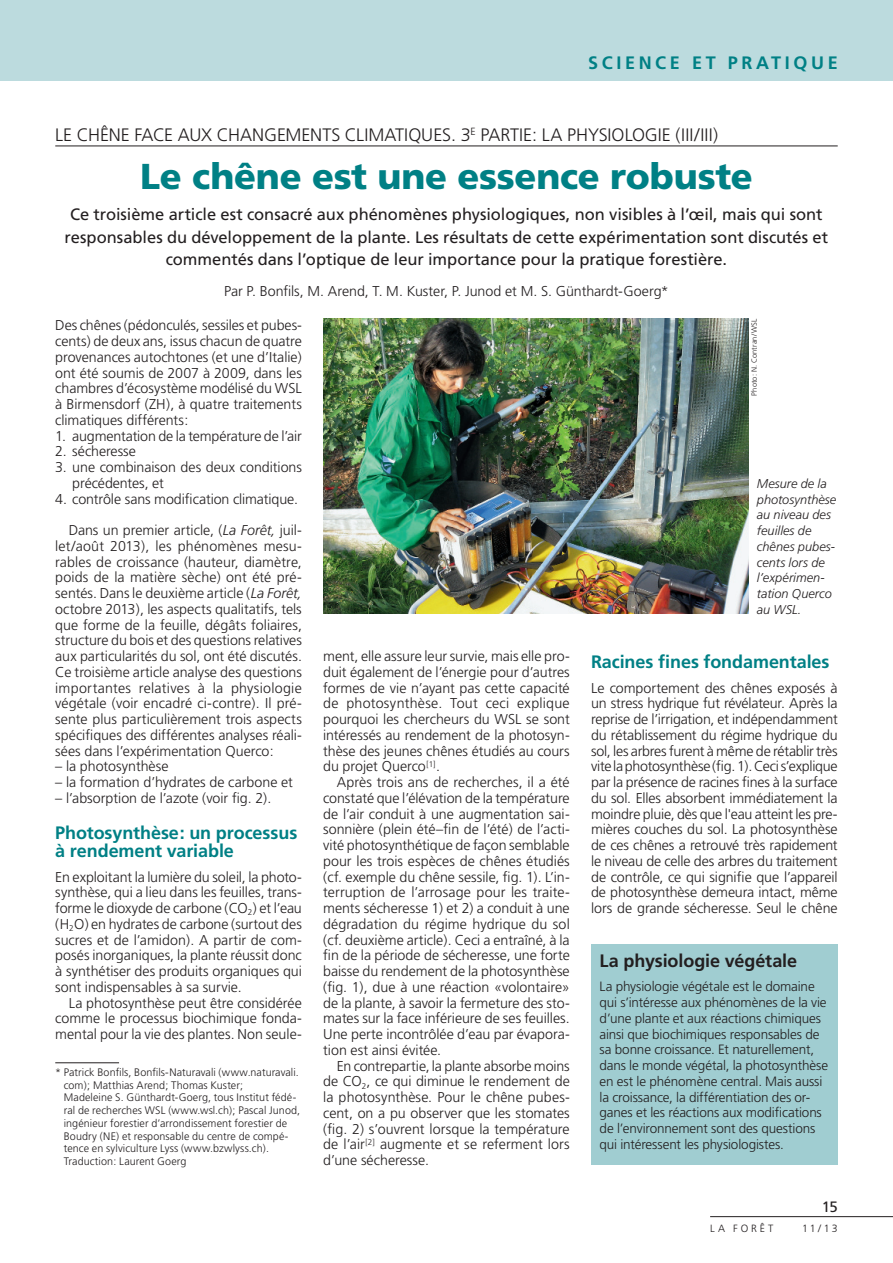
<style>
.page{position:relative;width:893px;height:1263px;background:#fff}
.page>*{position:absolute;margin:0;border:0;box-sizing:border-box;transform-origin:0 0}
.t1{font:900 36px "Frutiger";letter-spacing:-.005em;color:#008085}
.t2{font:300 18px "Frutiger";color:#231f20}
.t3{font:700 18px/18.8px "Frutiger";letter-spacing:-.005em;color:#008085}
.t4{font:700 18px "Frutiger";letter-spacing:-.005em;color:#231f20}
.t5{font:700 18px "Frutiger";letter-spacing:.2em;color:#008085}
.t6{font:16.5px/22.5px "Frutiger";letter-spacing:-.005em;color:#231f20;text-align:center}
.t7{font:15px "Frutiger";color:#231f20}
.t8{font:300 14.25px/15.8px "Frutiger";color:#231f20;text-align:justify}
.t9{font:300 13.5px/15.8px "Frutiger";letter-spacing:-.01em;color:#231f20}
.t10{font:italic 300 12.75px/15.8px "Frutiger";color:#231f20}
.t11{font:300 10.8px/12.8px "Frutiger";letter-spacing:.01em;color:#231f20}
.t12{font:300 10.5px "Frutiger";letter-spacing:.275em;color:#231f20}
.t13{font:300 7.5px "Frutiger";letter-spacing:.01em;color:#231f20}
.s1{font-style:italic}
</style>
<div class="page">
<hr style="left:710px;top:1216px;width:183px;height:1px;background:#231f20">
<div style="left:0;top:0;width:893px;height:81px;background:#bcdbde"></div>
<hr style="left:55px;top:146px;width:783px;height:1px;background:#231f20">
<hr style="left:55px;top:1062px;width:64px;height:1px;background:#231f20">
<img style="left:323px;top:319px;width:425px;height:295px">
<div style="left:591px;top:945px;width:247px;height:220px;background:#a0cdd1"></div>
<p class="t5" style="left:588px;top:52px;width:248px">science E T PRATI QUE</p>
<p class="t2" style="left:55px;top:125px;width:568px">Le chêne face aux changements climatiques. 3<sup>e</sup> partie: la physiolo</p>
<p class="t2" style="left:645px;top:125px;width:75px">gie (III/III)</p>
<h1 class="t1" style="left:140px;top:154px;width:614px">Le chêne est une essence robuste</h1>
<p class="t6" style="left:65px;top:203px;width:765px">Ce troisième article est consacré aux phénomènes physiologiques, non visibles à l’œil, mais qui sont responsables du développement de la plante. Les résultats de cette expérimentation sont discutés et commentés dans l’optique de leur importance pour la pratique forestière.</p>
<p class="t8" style="left:224px;top:283px;width:446px">Par P. Bonfils, M . Arend, T. M . Kuster, P. Junod et M . S. Günthardt-Goerg*</p>
<p class="t8" style="left:55px;top:317px;width:248px">Des chênes (pédonculés, sessiles et pubes&shy;cents) de deux ans, issus chacun de quatre provenances autochtones (et une d’Italie) ont été soumis de 2007 à 2009, dans les chambres d’écosystème modélisé du WSL à Birmensdorf (ZH ), à quatre traitements climatiques différents:</p>
<p class="t8" style="left:55px;top:428px;width:248px">1. augmentation de la température de l’air</p>
<p class="t8" style="left:55px;top:443px;width:82px">2. sécheresse</p>
<p class="t8" style="left:72px;top:459px;width:231px;text-indent:-17px">3. une combinaison des deux conditions précédentes, et</p>
<p class="t8" style="left:55px;top:491px;width:244px">4. contrôle sans modification climatique.</p>
<p class="t8" style="left:55px;top:522px;width:248px;text-indent:13px">Dans un premier article, (<span class="s1">La Forêt,</span> juil&shy;let/août 2013), les phénomènes mesu&shy;rables de croissance (hauteur, diamètre, poids de la matière sèche) ont été pré&shy;sentés. Dans le deuxième article (<span class="s1">La Forêt, </span>octobre 2013), les aspects qualitatifs, tels que forme de la feuille, dégâts foliaires, structure du bois et des questions relatives aux particularités du sol, ont été discutés.<br>Ce troisième article analyse des questions importantes relatives à la physiologie végétale (voir encadré ci-contre). I l pré&shy;sente plus particulièrement trois aspects spécifiques des différentes analyses réali&shy;sées dans l’expérimentation Querco:</p>
<p class="t8" style="left:55px;top:758px;width:115px">– la photosynthèse</p>
<p class="t8" style="left:55px;top:774px;width:239px">– la formation d’hydrates de carbone et</p>
<p class="t8" style="left:55px;top:790px;width:218px">– l’absorption de l’azote (voir fig. 2).</p>
<p class="t3" style="left:55px;top:823px;width:244px">Photosynthèse: un processus à rendement variable</p>
<p class="t8" style="left:55px;top:869px;width:248px">En exploitant la lumière du soleil, la photo&shy;synthèse, qui a lieu dans les feuilles, trans&shy;forme le dioxyde de carbone (CO<sub>2</sub>) et l’eau (H <sub>2</sub>O) en hydrates de carbone (surtout des sucres et de l’amidon). A partir de com&shy;posés inorganiques, la plante réussit donc à synthétiser des produits organiques qui sont indispensables à sa survie.</p>
<p class="t8" style="left:55px;top:995px;width:248px;text-indent:13px">La photosynthèse peut être considérée comme le processus biochimique fonda&shy;mental pour la vie des plantes. Non seule-</p>
<p class="t13" style="left:750px;top:396px;width:78px;rotate:-90deg">Photo: N . Contran/WSL</p>
<p class="t10" style="left:757px;top:475px;width:81px">Mesure de la photosynthèse au niveau des feuilles de chênes pubes&shy;cents lors de l’expérimen&shy;tation Querco au WSL.</p>
<p class="t8" style="left:323px;top:648px;width:248px">ment, elle assure leur survie, mais elle pro&shy;duit également de l’énergie pour d’autres formes de vie n’ayant pas cette capacité de photosynthèse. Tout ceci explique pourquoi les chercheurs du WSL se sont intéressés au rendement de la photosyn&shy;thèse des jeunes chênes étudiés au cours du projet Querco<sup>[1]</sup>.</p>
<p class="t8" style="left:323px;top:774px;width:248px;text-indent:13px">Après trois ans de recherches, il a été constaté que l’élévation de la température de l’air conduit à une augmentation sai&shy;sonnière (plein été–fin de l’été) de l’acti&shy;vité photosynthétique de façon semblable pour les trois espèces de chênes étudiés (cf. exemple du chêne sessile, fig. 1). L’in&shy;terruption de l’arrosage pour les traite&shy;ments sécheresse 1) et 2) a conduit à une dégradation du régime hydrique du sol (cf. deuxième article). Ceci a entraîné, à la fin de la période de sécheresse, une forte baisse du rendement de la photosynthèse (fig. 1), due à une réaction «volontaire» de la plante, à savoir la fermeture des sto&shy;mates sur la face inférieure de ses feuilles.<br>U ne perte incontrôlée d’eau par évapora&shy;tion est ainsi évitée.</p>
<p class="t8" style="left:323px;top:1058px;width:248px;text-indent:13px">En contrepartie, la plante absorbe moins de CO<sub>2</sub>, ce qui diminue le rendement de la photosynthèse. Pour le chêne pubes&shy;cent, on a pu observer que les stomates (fig. 2) s’ouvrent lorsque la température de l’air<sup>[2]</sup> augmente et se referment lors d’une sécheresse.</p>
<p class="t3" style="left:591px;top:652px;width:240px">Racines fines fondamentales</p>
<p class="t8" style="left:591px;top:680px;width:248px">Le comportement des chênes exposés à un stress hydrique fut révélateur. Après la reprise de l’irrigation, et indépendamment du rétablissement du régime hydrique du sol, les arbres furent à même de rétablir très vite la photosynthèse (fig. 1). Ceci s’explique par la présence de racines fines à la surface du sol. Elles absorbent immédiatement la moindre pluie, dès que l'eau atteint les pre&shy;mières couches du sol. La photosynthèse de ces chênes a retrouvé très rapidement le niveau de celle des arbres du traitement de contrôle, ce qui signifie que l’appareil de photosynthèse demeura intact, même lors de grande sécheresse. Seul le chêne</p>
<p class="t4" style="left:600px;top:950px;width:199px">La physiologie végétale</p>
<p class="t9" style="left:600px;top:979px;width:230px">La physiologie végétale est le domaine qui s’intéresse aux phénomènes de la vie d’une plante et aux réactions chimiques ainsi que biochimiques responsables de sa bonne croissance. Et naturellement, dans le monde végétal, la photosynthèse en est le phénomène central. Mais aussi la croissance, la différentiation des or&shy;ganes et les réactions aux modifications de l’environnement sont des questions qui intéressent les physiologistes.</p>
<p class="t11" style="left:64px;top:1066px;width:238px;text-indent:-9px">* Patrick Bonfils, Bonfils-Naturavali (www.naturavali. com); Matthias Arend; Thomas Kuster;<br>Madeleine S. Günthardt-Goerg, tous I nstitut fédé&shy;ral de recherches WSL (www.wsl.ch); Pascal Junod, ingénieur forestier d’arrondissement forestier de Boudry (NE) et responsable du centre de compé&shy;tence en sylviculture Lyss (www.bzwlyss.ch).<br>Traduction: Laurent Goerg</p>
<p class="t7" style="left:822px;top:1198px;width:18px">15</p>
<p class="t12" style="left:710px;top:1222px;width:65px">LA FORÊT</p>
<p class="t12" style="left:802px;top:1222px;width:37px">11/13</p>
</div>
